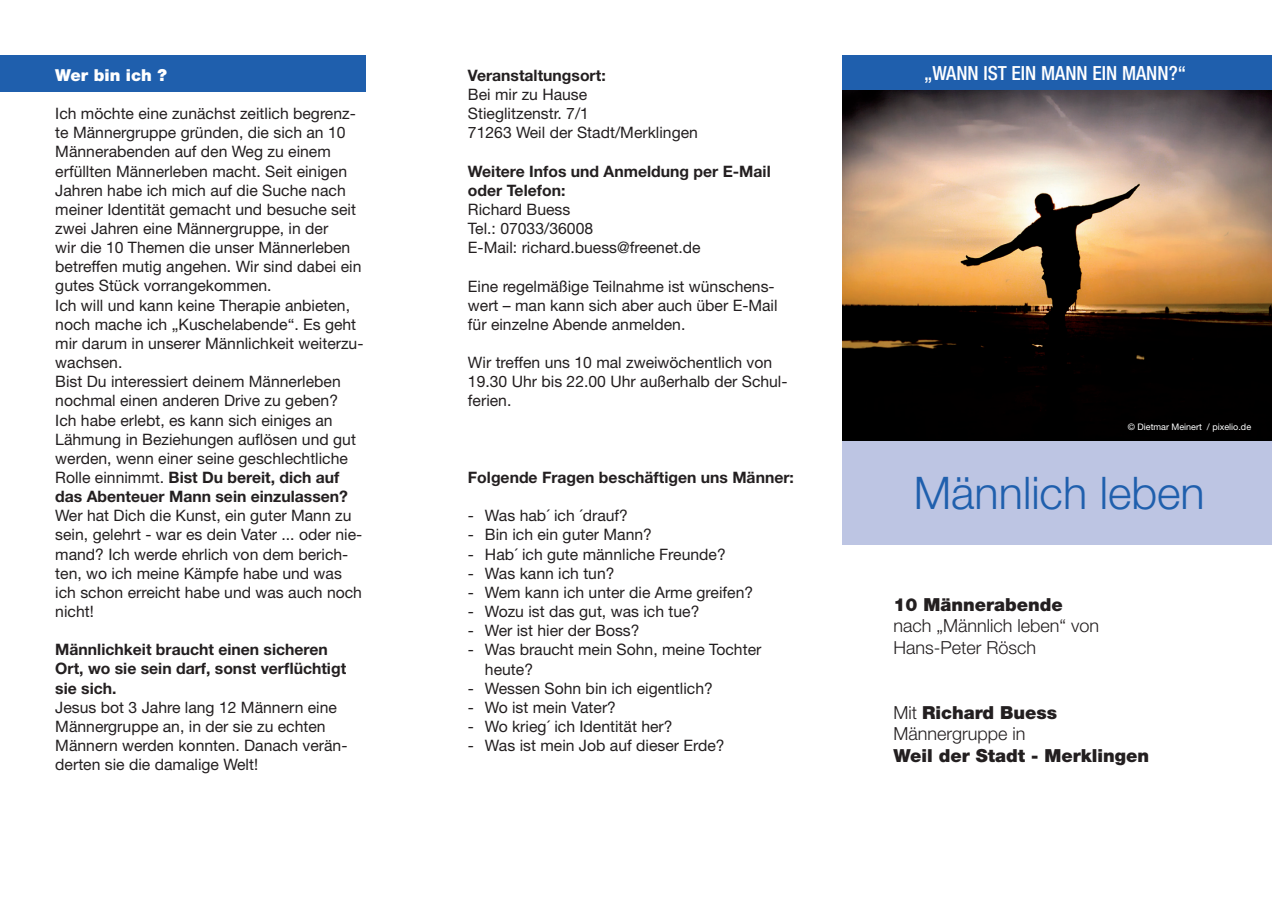
<style>
.page{position:relative;width:1272px;height:902px;background:#fff}
.page>*{position:absolute;margin:0;border:0;box-sizing:border-box;transform-origin:0 0}
.t1{font:300 45px "Helvetica Neue LT Std";color:#1f5fad}
.t2{font:500 condensed 19.5px "Helvetica Neue LT Std";color:#fff}
.t3{font:300 18px/21.6px "Helvetica Neue LT Std";color:#231f20}
.t4{font:900 18px "Helvetica Neue LT Std";color:#231f20}
.t5{font:900 16.5px "Helvetica Neue LT Std";color:#fff}
.t6{font:15.75px/19.2px "Helvetica Neue LT Std";color:#231f20}
.t7{font:700 15.75px/19.2px "Helvetica Neue LT Std";color:#231f20}
.t8{font:9px "Helvetica Neue LT Std";color:#fff}
.s1{font-weight:700}
.s2{font-weight:900}
</style>
<div class="page">
<div style="left:842px;top:421px;width:429px;height:124px;background:#bdc5e3"></div>
<div style="left:0;top:55px;width:366px;height:37px;background:#1f5fad"></div>
<div style="left:842px;top:55px;width:429px;height:37px;background:#1f5fad"></div>
<img style="left:842px;top:90px;width:429px;height:350px">
<p class="t5" style="left:55px;top:65px;width:113px">Wer bin ich ?</p>
<p class="t6" style="left:55px;top:104px;width:310px">Ich möchte eine zunächst zeitlich begrenz&shy;te Männergruppe gründen, die sich an 10<br>Männerabenden auf den Weg zu einem erfüllten Männerleben macht. Seit einigen Jahren habe ich mich auf die Suche nach meiner Identität gemacht und besuche seit zwei Jahren eine Männergruppe, in der<br>wir die 10 Themen die unser Männerleben betreffen mutig angehen. Wir sind dabei ein gutes Stück vorrangekommen.<br>Ich will und kann keine Therapie anbieten, noch mache ich „Kuschelabende“. Es geht mir darum in unserer Männlichkeit weiterzu&shy;wachsen.<br>Bist Du interessiert deinem Männerleben nochmal einen anderen Drive zu geben?<br>Ich habe erlebt, es kann sich einiges an Lähmung in Beziehungen auflösen und gut werden, wenn einer seine geschlechtliche Rolle einnimmt. <span class="s1">Bist Du bereit, dich auf das Abenteuer Mann sein einzulassen?</span></p>
<p class="t6" style="left:55px;top:506px;width:308px">Wer hat Dich die Kunst, ein guter Mann zu sein, gelehrt - war es dein Vater ... oder nie&shy;mand? Ich werde ehrlich von dem berich&shy;ten, wo ich meine Kämpfe habe und was ich schon erreicht habe und was auch noch nicht!</p>
<p class="t7" style="left:55px;top:639px;width:292px">Männlichkeit braucht einen sicheren<br>Ort, wo sie sein darf, sonst verflüchtigt sie sich.</p>
<p class="t6" style="left:55px;top:697px;width:294px">Jesus bot 3 Jahre lang 12 Männern eine Männergruppe an, in der sie zu echten Männern werden konnten. Danach verän&shy;derten sie die damalige Welt!</p>
<p class="t7" style="left:468px;top:65px;width:139px">Veranstaltungsort:</p>
<p class="t6" style="left:468px;top:85px;width:231px">Bei mir zu Hause<br>Stieglitzenstr. 7/1<br>71263 Weil der Stadt/Merklingen</p>
<p class="t7" style="left:468px;top:161px;width:304px">Weitere Infos und Anmeldung per E-Mail oder Telefon:</p>
<p class="t6" style="left:468px;top:199px;width:234px">Richard Buess<br>Tel.: 07033/36008<br>E-Mail: richard.buess@freenet.de</p>
<p class="t6" style="left:468px;top:276px;width:311px">Eine regelmäßige Teilnahme ist wünschens&shy;wert – man kann sich aber auch über E-Mail für einzelne Abende anmelden.</p>
<p class="t6" style="left:468px;top:352px;width:321px">Wir treffen uns 10 mal zweiwöchentlich von<br>19.30 Uhr bis 22.00 Uhr außerhalb der Schul&shy;ferien.</p>
<p class="t7" style="left:468px;top:467px;width:327px">Folgende Fragen beschäftigen uns Männer:</p>
<p class="t6" style="left:468px;top:506px;width:161px">- Was hab´ ich ´drauf?</p>
<p class="t6" style="left:468px;top:525px;width:185px">- Bin ich ein guter Mann?</p>
<p class="t6" style="left:468px;top:544px;width:259px">- Hab´ ich gute männliche Freunde?</p>
<p class="t6" style="left:468px;top:563px;width:148px">- Was kann ich tun?</p>
<p class="t6" style="left:468px;top:582px;width:287px">- Wem kann ich unter die Arme greifen?</p>
<p class="t6" style="left:468px;top:601px;width:233px">- Wozu ist das gut, was ich tue?</p>
<p class="t6" style="left:468px;top:620px;width:173px">- Wer ist hier der Boss?</p>
<p class="t6" style="left:485px;top:640px;width:278px;text-indent:-17px">- Was braucht mein Sohn, meine Tochter heute?</p>
<p class="t6" style="left:468px;top:678px;width:246px">- Wessen Sohn bin ich eigentlich?</p>
<p class="t6" style="left:468px;top:697px;width:149px">- Wo ist mein Vater?</p>
<p class="t6" style="left:468px;top:716px;width:206px">- Wo krieg´ ich Identität her?</p>
<p class="t6" style="left:468px;top:735px;width:258px">- Was ist mein Job auf dieser Erde?</p>
<p class="t2" style="left:924px;top:61px;width:263px">„WANN IST EIN MANN EIN MANN?“</p>
<p class="t8" style="left:1127px;top:421px;width:125px">© Dietmar Meinert / pixelio.de</p>
<h1 class="t1" style="left:913px;top:465px;width:292px">Männlich leben</h1>
<p class="t4" style="left:893px;top:593px;width:171px">10 Männerabende</p>
<p class="t3" style="left:893px;top:614px;width:207px">nach „Männlich leben“ von<br>Hans-Peter Rösch</p>
<p class="t3" style="left:893px;top:701px;width:165px">Mit <span class="s2">Richard Buess<br></span>Männergruppe in</p>
<p class="t4" style="left:893px;top:744px;width:257px">Weil der Stadt - Merklingen</p>
</div>
